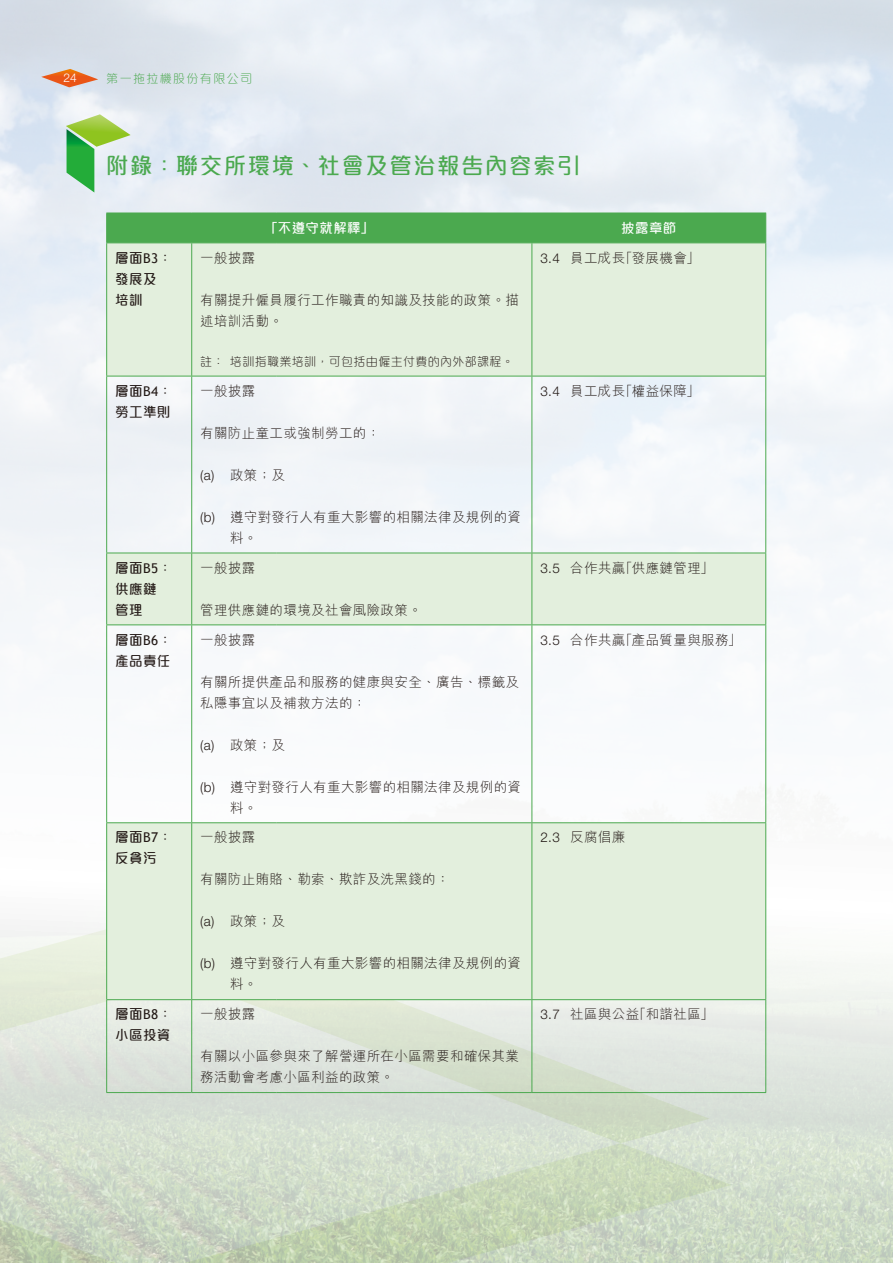
<style>
.page{position:relative;width:893px;height:1263px;background:#fff}
.page>*{position:absolute;margin:0;border:0;box-sizing:border-box;transform-origin:0 0}
.t1{font:500 22.5px "M Elle HK";letter-spacing:.065em;color:#4ba94f}
.t2{font:300 13.5px/21px "M Hei HK";letter-spacing:.03em;color:#231916}
.t3{font:500 13.5px/21px "M Elle HK";letter-spacing:.03em;color:#231916}
.t4{font:500 13.5px "M Elle HK";letter-spacing:.03em;color:#fff}
.t5{font:300 12px "M Elle HK";letter-spacing:.03em;color:#231916}
.t6{font:300 12px "M Elle HK";letter-spacing:.115em;color:#4ba94f}
.t7{font:300 12px "Helvetica Neue LT Std";color:#fff}
.s1{font-family:"Trebuchet MS";font-weight:400}
.s2{font-family:"Helvetica Neue LT Std"}
</style>
<div class="page">
<img style="left:0;top:0;width:893px;height:1263px">
<svg style="left:41px;top:69px;width:57px;height:18px"></svg>
<svg style="left:66px;top:114px;width:65px;height:79px;background:#a7d5a0"></svg>
<svg style="left:107px;top:243px;width:658px;height:756px;fill:#e3efdd"></svg>
<hr style="left:106px;top:1092px;width:86px;height:1px;background:#4ba94f">
<hr style="left:532px;top:1092px;width:234px;height:1px;background:#4ba94f">
<hr style="left:765px;top:243px;width:1px;height:133px;background:#4ba94f">
<hr style="left:106px;top:243px;width:1px;height:133px;background:#4ba94f">
<hr style="left:532px;top:376px;width:234px;height:1px;background:#4ba94f">
<hr style="left:765px;top:376px;width:1px;height:177px;background:#4ba94f">
<hr style="left:106px;top:376px;width:86px;height:1px;background:#4ba94f">
<hr style="left:106px;top:376px;width:1px;height:177px;background:#4ba94f">
<hr style="left:532px;top:553px;width:234px;height:1px;background:#4ba94f">
<hr style="left:765px;top:553px;width:1px;height:71px;background:#4ba94f">
<hr style="left:106px;top:553px;width:86px;height:1px;background:#4ba94f">
<hr style="left:106px;top:553px;width:1px;height:71px;background:#4ba94f">
<hr style="left:532px;top:624px;width:234px;height:1px;background:#4ba94f">
<hr style="left:765px;top:625px;width:1px;height:197px;background:#4ba94f">
<hr style="left:106px;top:624px;width:86px;height:1px;background:#4ba94f">
<hr style="left:106px;top:625px;width:1px;height:197px;background:#4ba94f">
<hr style="left:532px;top:822px;width:234px;height:1px;background:#4ba94f">
<hr style="left:765px;top:823px;width:1px;height:176px;background:#4ba94f">
<hr style="left:106px;top:822px;width:86px;height:1px;background:#4ba94f">
<hr style="left:106px;top:823px;width:1px;height:176px;background:#4ba94f">
<hr style="left:532px;top:999px;width:234px;height:1px;background:#4ba94f">
<hr style="left:765px;top:1000px;width:1px;height:92px;background:#4ba94f">
<hr style="left:106px;top:999px;width:86px;height:1px;background:#4ba94f">
<hr style="left:106px;top:1000px;width:1px;height:92px;background:#4ba94f">
<div style="left:106px;top:213px;width:660px;height:30px;background:#4ba94f"></div>
<hr style="left:106px;top:242px;width:86px;height:1px;background:#4ba94f">
<hr style="left:192px;top:242px;width:85px;height:1px;background:#4ba94f">
<hr style="left:277px;top:242px;width:255px;height:1px;background:#4ba94f">
<hr style="left:191px;top:243px;width:1px;height:133px;background:#4ba94f">
<hr style="left:531px;top:243px;width:1px;height:133px;background:#4ba94f">
<hr style="left:192px;top:376px;width:85px;height:1px;background:#4ba94f">
<hr style="left:191px;top:376px;width:1px;height:177px;background:#4ba94f">
<hr style="left:277px;top:376px;width:255px;height:1px;background:#4ba94f">
<hr style="left:531px;top:376px;width:1px;height:177px;background:#4ba94f">
<hr style="left:192px;top:553px;width:85px;height:1px;background:#4ba94f">
<hr style="left:191px;top:553px;width:1px;height:71px;background:#4ba94f">
<hr style="left:277px;top:553px;width:255px;height:1px;background:#4ba94f">
<hr style="left:531px;top:553px;width:1px;height:71px;background:#4ba94f">
<hr style="left:192px;top:624px;width:85px;height:1px;background:#4ba94f">
<hr style="left:191px;top:625px;width:1px;height:197px;background:#4ba94f">
<hr style="left:277px;top:624px;width:255px;height:1px;background:#4ba94f">
<hr style="left:531px;top:625px;width:1px;height:197px;background:#4ba94f">
<hr style="left:192px;top:822px;width:85px;height:1px;background:#4ba94f">
<hr style="left:191px;top:823px;width:1px;height:176px;background:#4ba94f">
<hr style="left:277px;top:822px;width:255px;height:1px;background:#4ba94f">
<hr style="left:531px;top:823px;width:1px;height:176px;background:#4ba94f">
<hr style="left:192px;top:999px;width:85px;height:1px;background:#4ba94f">
<hr style="left:191px;top:1000px;width:1px;height:92px;background:#4ba94f">
<hr style="left:277px;top:999px;width:255px;height:1px;background:#4ba94f">
<hr style="left:531px;top:1000px;width:1px;height:92px;background:#4ba94f">
<hr style="left:192px;top:1092px;width:85px;height:1px;background:#4ba94f">
<hr style="left:277px;top:1092px;width:255px;height:1px;background:#4ba94f">
<p class="t7" style="left:63px;top:71px;width:15px">24</p>
<p class="t6" style="left:106px;top:72px;width:147px">第一拖拉機股份有限公司</p>
<h1 class="t1" style="left:106px;top:154px;width:475px">附錄：聯交所環境、社會及管治報告內容索引</h1>
<p class="t4" style="left:265px;top:221px;width:110px">「不遵守就解釋」</p>
<p class="t4" style="left:621px;top:221px;width:57px">披露章節</p>
<p class="t3" style="left:115px;top:247px;width:58px">層面<span class="s1">B3</span>：發展及培訓</p>
<p class="t2" style="left:200px;top:247px;width:57px">一般披露</p>
<p class="t2" style="left:200px;top:289px;width:320px">有關提升僱員履行工作職責的知識及技能的政策。描述培訓活動。</p>
<p class="t5" style="left:200px;top:356px;width:315px">註：培訓指職業培訓，可包括由僱主付費的內外部課程。</p>
<p class="t3" style="left:115px;top:380px;width:58px">層面<span class="s1">B4</span>：勞工準則</p>
<p class="t2" style="left:200px;top:380px;width:57px">一般披露</p>
<p class="t2" style="left:200px;top:422px;width:182px">有關防止童工或強制勞工的：</p>
<p class="t2" style="left:200px;top:464px;width:86px"><span class="s2">(a)</span> 政策；及</p>
<p class="t2" style="left:230px;top:506px;width:293px;text-indent:-30px"><span class="s2">(b)</span> 遵守對發行人有重大影響的相關法律及規例的資料。</p>
<p class="t3" style="left:115px;top:557px;width:58px">層面<span class="s1">B5</span>：供應鏈管理</p>
<p class="t2" style="left:200px;top:557px;width:57px">一般披露</p>
<p class="t2" style="left:200px;top:599px;width:223px">管理供應鏈的環境及社會風險政策。</p>
<p class="t3" style="left:115px;top:629px;width:58px">層面<span class="s1">B6</span>：產品責任</p>
<p class="t2" style="left:200px;top:629px;width:57px">一般披露</p>
<p class="t2" style="left:200px;top:671px;width:320px">有關所提供產品和服務的健康與安全、廣告、標籤及私隱事宜以及補救方法的：</p>
<p class="t2" style="left:200px;top:734px;width:86px"><span class="s2">(a)</span> 政策；及</p>
<p class="t2" style="left:230px;top:776px;width:293px;text-indent:-30px"><span class="s2">(b)</span> 遵守對發行人有重大影響的相關法律及規例的資料。</p>
<p class="t3" style="left:115px;top:827px;width:58px">層面<span class="s1">B7</span>：反貪污</p>
<p class="t2" style="left:200px;top:827px;width:57px">一般披露</p>
<p class="t2" style="left:200px;top:869px;width:251px">有關防止賄賂、勒索、欺詐及洗黑錢的：</p>
<p class="t2" style="left:200px;top:911px;width:86px"><span class="s2">(a)</span> 政策；及</p>
<p class="t2" style="left:230px;top:953px;width:293px;text-indent:-30px"><span class="s2">(b)</span> 遵守對發行人有重大影響的相關法律及規例的資料。</p>
<p class="t3" style="left:115px;top:1004px;width:58px">層面<span class="s1">B8</span>：小區投資</p>
<p class="t2" style="left:200px;top:1004px;width:57px">一般披露</p>
<p class="t2" style="left:200px;top:1046px;width:320px">有關以小區參與來了解營運所在小區需要和確保其業務活動會考慮小區利益的政策。</p>
<p class="t2" style="left:540px;top:247px;width:161px"><span class="s2">3.4</span> 員工成長「發展機會」</p>
<p class="t2" style="left:540px;top:380px;width:161px"><span class="s2">3.4</span> 員工成長「權益保障」</p>
<p class="t2" style="left:540px;top:557px;width:175px"><span class="s2">3.5</span> 合作共贏「供應鏈管理」</p>
<p class="t2" style="left:540px;top:629px;width:202px"><span class="s2">3.5</span> 合作共贏「產品質量與服務」</p>
<p class="t2" style="left:540px;top:827px;width:86px"><span class="s2">2.3</span> 反腐倡廉</p>
<p class="t2" style="left:540px;top:1004px;width:175px"><span class="s2">3.7</span> 社區與公益「和諧社區」</p>
</div>
